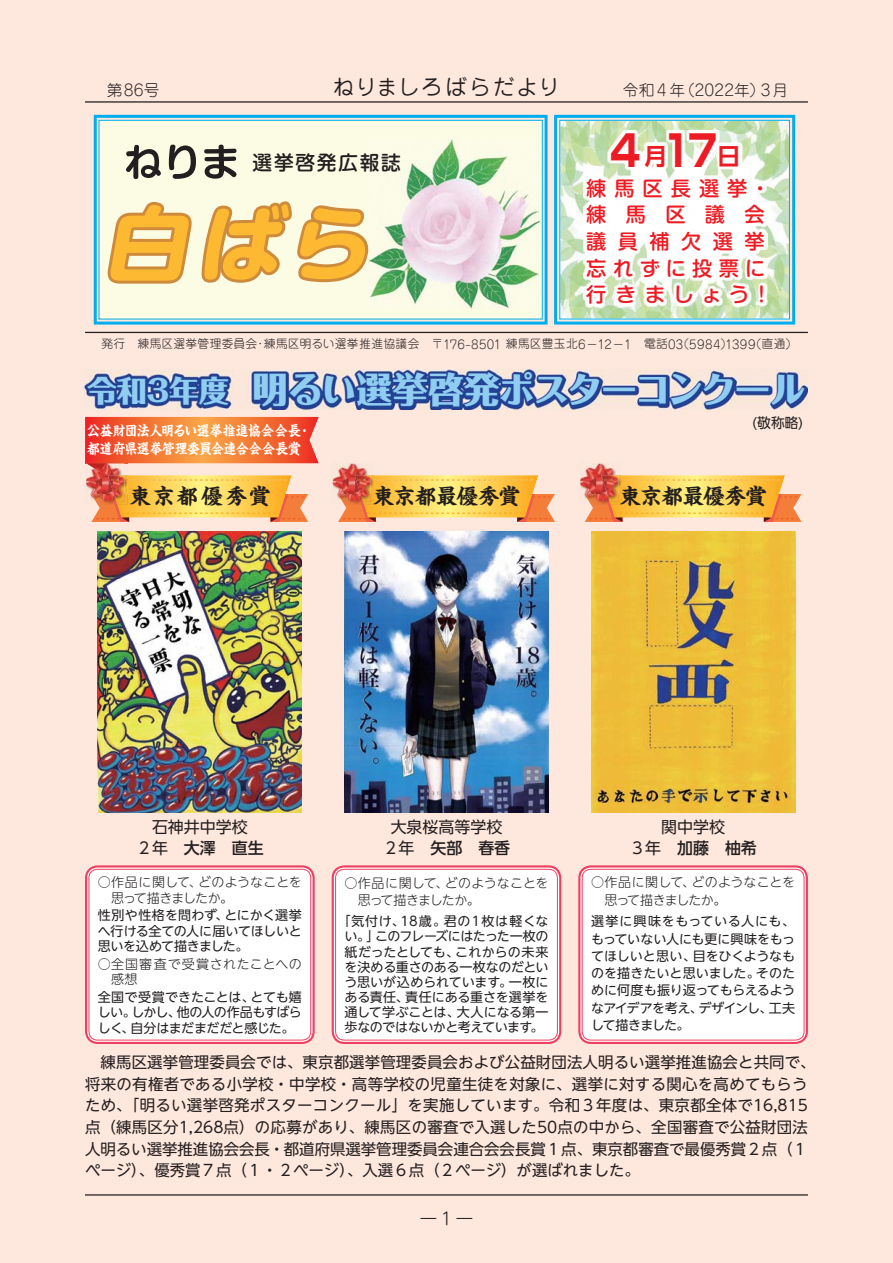
<style>
.page{position:relative;width:893px;height:1263px;background:#fee7dc}
.page>*{position:absolute;margin:0;border:0;box-sizing:border-box;transform-origin:0 0}
.t1{font:42.75px "Shin Go Pr 6 N Bold 90 msp RKSJ H";color:#ed1c24;scale:.87 1}
.t2{font:35.55px "Folk Pro Heavy 90 msp RKSJ H";letter-spacing:-.015em;color:#90cdf0}
.t3{font:21.3px "Kaisho MCBK1 Pro De Bold 90 msp RKSJ H";letter-spacing:-.005em;color:#231f20}
.t4{font:21.3px "Jun 201 Pro Regular 90 msp RKSJ H";letter-spacing:.07em;color:#231f20}
.t5{font:20.25px/26.5px "Shin M Go Pr 6 N Medium 90 msp RKSJ H";letter-spacing:.395em;color:#ed1c24}
.t6{font:19.65px "Shin M Go Pr 6 N Medium 90 msp RKSJ H";letter-spacing:.09em;color:#231f20}
.t7{font:16.95px "UD Shin M Go Pro Light 90 msp RKSJ H";color:#231f20;scale:1.1 1}
.t8{font:15.9px "UD Shin Go NT Pro Medium 90 msp RKSJ H";color:#231f20}
.t9{font:15.9px "UD Shin Go NT Pro Regular 90 msp RKSJ H";color:#231f20}
.t10{font:15.75px "Jun 101 Pro Light 90 msp RKSJ H";letter-spacing:.01em;color:#231f20}
.t11{font:15.45px/21.6px "UD Shin Go NT Pro Regular 90 msp RKSJ H";letter-spacing:.01em;color:#231f20}
.t12{font:14.4px/18px "Kaisho MCBK1 Pro De Bold 90 msp RKSJ H";letter-spacing:-.02em;color:#fff;scale:.89 1}
.t13{font:13.8px "UD Shin Go NT Pro Regular 90 msp RKSJ H";color:#231f20}
.t14{font:13.05px/15.1px "UD Shin Go NT Pro Regular 90 msp RKSJ H";letter-spacing:-.015em;color:#231f20;text-align:justify}
.t15{font:13.05px/17.2px "UD Shin Go NT Pro Light 90 msp RKSJ H";letter-spacing:-.005em;color:#231f20}
.t16{font:13.05px/15.5px "UD Shin Go NT Pro Light 90 msp RKSJ H";letter-spacing:.055em;color:#231f20}
.t17{font:11.7px "Jun 101 Pro Light 90 msp RKSJ H";letter-spacing:.03em;color:#231f20}
.s1{font-family:"UD Shin Go NT Pro De Bold 90 msp RKSJ H";font-size:23.4px}
.s2{font-size:12px}
.s3{font-size:29.7px}
.s4{color:#221e1f}
.s5{color:#1f1c1c}
.s6{font-family:"UD Shin Go NT Pro Regular 90 msp RKSJ H"}
</style>
<div class="page">
<hr style="left:85px;top:101px;width:723px;height:2px;background:#231f20">
<hr style="left:85px;top:1194px;width:723px;height:1px;background:#231f20">
<div style="left:86px;top:866px;width:228px;height:177px;background:#fff;border-radius:12px"></div>
<div style="left:85px;top:865px;width:230px;height:179px;border:2px solid #ef3f60;border-radius:12px"></div>
<div style="left:89px;top:869px;width:222px;height:171px;border:1px solid #ef3f60;border-radius:9px"></div>
<div style="left:579px;top:866px;width:228px;height:177px;background:#fff;border-radius:12px"></div>
<div style="left:578px;top:865px;width:230px;height:179px;border:2px solid #ef3f60;border-radius:12px"></div>
<div style="left:582px;top:869px;width:222px;height:171px;border:1px solid #ef3f60;border-radius:9px"></div>
<div style="left:333px;top:866px;width:227px;height:177px;background:#fff;border-radius:12px"></div>
<div style="left:332px;top:865px;width:229px;height:179px;border:2px solid #ef3f60;border-radius:12px"></div>
<div style="left:335px;top:869px;width:223px;height:171px;border:1px solid #ef3f60;border-radius:9px"></div>
<img style="left:560px;top:369px;width:247px;height:41px">
<img style="left:98px;top:587px;width:204px;height:225px">
<img style="left:344px;top:587px;width:205px;height:225px">
<img style="left:591px;top:531px;width:204px;height:281px">
<img style="left:580px;top:463px;width:36px;height:34px">
<svg style="left:585px;top:475px;width:216px;height:47px;background:#f8bd60"></svg>
<svg style="left:554px;top:115px;width:241px;height:210px"></svg>
<svg style="left:559px;top:120px;width:231px;height:200px;background:#c1e0bf"></svg>
<hr style="left:85px;top:332px;width:723px;height:1px;background:#231f20">
<svg style="left:94px;top:115px;width:454px;height:83px"></svg>
<svg style="left:99px;top:120px;width:444px;height:78px;background:#ecf3dc"></svg>
<svg style="left:126px;top:145px;width:35px;height:34px"></svg>
<svg style="left:169px;top:145px;width:27px;height:34px"></svg>
<svg style="left:204px;top:145px;width:32px;height:34px"></svg>
<img style="left:367px;top:153px;width:33px;height:19px">
<img style="left:85px;top:198px;width:475px;height:389px">
<img style="left:583px;top:130px;width:184px;height:177px">
<h3 class="t4" style="left:333px;top:79px;width:228px">ねりましろばらだより</h3>
<p class="t10" style="left:679px;top:84px;width:110px">（2022年）3月</p>
<p class="t10" style="left:107px;top:84px;width:54px">第86号</p>
<p class="t10" style="left:623px;top:84px;width:64px">令和4年</p>
<h3 class="t6" style="left:253px;top:155px;width:150px">選挙啓発広報誌</h3>
<h1 class="t1" style="left:610px;top:135px;width:151px">4 <span class="s1">月</span>17<span class="s1">日</span></h1>
<h3 class="t5" style="left:586px;top:178px;width:187px">練馬区長選挙・練馬区議会議員補欠選挙忘れずに投票に行きましょう！</h3>
<p class="t17" style="left:102px;top:340px;width:691px">発行　練馬区選挙管理委員会・練馬区明るい選挙推進協議会　〒<span class="s2">176-8501</span> 練馬区豊玉北<span class="s2">6－12－1</span>　電話<span class="s2">03(5984)1399(</span>直通<span class="s2">)</span></p>
<h2 class="t2" style="left:87px;top:377px;width:720px"><span class="s3">令和３年度　</span>明るい選挙啓発ポスターコンクール</h2>
<p class="t12" style="left:87px;top:423px;width:253px">公益財団法人明るい選挙推進協会会長・都道府県選挙管理委員会連合会会長賞</p>
<p class="t13" style="left:752px;top:417px;width:53px">(敬称略)</p>
<h3 class="t3" style="left:129px;top:488px;width:143px">東京都優秀賞</h3>
<h3 class="t3" style="left:373px;top:488px;width:149px"><span class="s4">東</span>京都最優秀賞</h3>
<h3 class="t3" style="left:619px;top:488px;width:149px"><span class="s5">東</span>京都最優秀賞</h3>
<p class="t9" style="left:152px;top:821px;width:97px">石神井中学校</p>
<p class="t8" style="left:136px;top:842px;width:129px"><span class="s6">２年　</span>大澤　直生</p>
<p class="t15" style="left:111px;top:877px;width:192px;line-height:15.5px;text-indent:-13px">○ 作品に関して、どのようなことを思って描きましたか。</p>
<p class="t14" style="left:98px;top:909px;width:206px">性別や性格を問わず、とにかく選挙へ行ける全ての人に届いてほしいと思いを込めて描きました。</p>
<p class="t16" style="left:111px;top:958px;width:192px;text-indent:-13px">○ 全国審査で受賞されたことへの感想</p>
<p class="t14" style="left:98px;top:991px;width:206px">全国で受賞できたことは、とても嬉しい。しかし、他の人の作品もすばらしく、自分はまだまだだと感じた。</p>
<p class="t9" style="left:391px;top:821px;width:113px">大泉桜高等学校</p>
<p class="t8" style="left:383px;top:842px;width:129px"><span class="s6">２年　</span>矢部　春香</p>
<p class="t15" style="left:358px;top:876px;width:192px;text-indent:-13px">○ 作品に関して、どのようなことを思って描きましたか。</p>
<p class="t14" style="left:337px;top:915px;width:213px;text-align:center">「気付け、18歳。君の１枚は軽くない。」このフレーズにはたった一枚の紙だったとしても、これからの未来を決める重さのある一枚なのだという思いが込められています。一枚にある責任、責任にある重さを選挙を通して学ぶことは、大人になる第一歩なのではないかと考えています。</p>
<p class="t9" style="left:661px;top:821px;width:65px">関中学校</p>
<p class="t8" style="left:629px;top:842px;width:129px"><span class="s6">３年　</span>加藤　柚希</p>
<p class="t15" style="left:604px;top:876px;width:192px;text-indent:-13px">○ 作品に関して、どのようなことを思って描きましたか。</p>
<p class="t14" style="left:591px;top:914px;width:206px;line-height:17.2px">選挙に興味をもっている人にも、もっていない人にも更に興味をもってほしいと思い、目をひくようなものを描きたいと思いました。そのために何度も振り返ってもらえるようなアイデアを考え、デザインし、工夫して描きました。</p>
<p class="t11" style="left:85px;top:1054px;width:732px">　練馬区選挙管理委員会では、東京都選挙管理委員会および公益財団法人明るい選挙推進協会と共同で、将来の有権者である小学校・中学校・高等学校の児童生徒を対象に、選挙に対する関心を高めてもらうため、「明るい選挙啓発ポスターコンクール」を実施しています。令和３年度は、東京都全体で16,815点（練馬区分1,268点）の応募があり、練馬区の審査で入選した50点の中から、全国審査で公益財団法人明るい選挙推進協会会長・都道府県選挙管理委員会連合会会長賞１点、東京都審査で最優秀賞２点（１ページ）、優秀賞７点（１・２ページ）、入選６点（２ページ）が選ばれました。</p>
<p class="t7" style="left:419px;top:1212px;width:51px">ー1ー</p>
</div>
